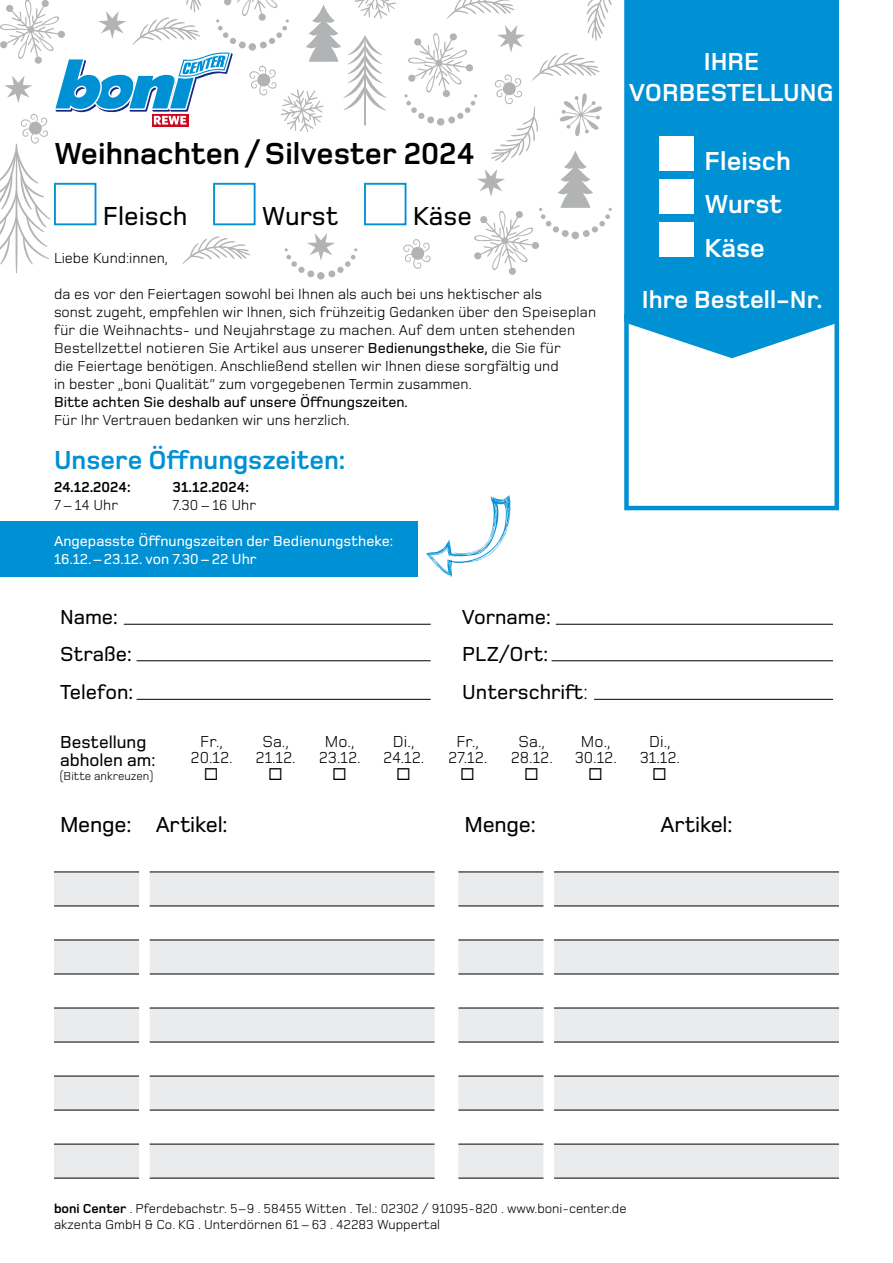
<style>
.page{position:relative;width:893px;height:1263px;background:#fff}
.page>*{position:absolute;margin:0;border:0;box-sizing:border-box;transform-origin:0 0}
.t1{font:700 31.5px "Foundry Monoline";color:#000}
.t2{font:700 27px "Foundry Monoline";color:#0090d4}
.t3{font:500 27px "Foundry Monoline";color:#000}
.t4{font:700 27px/43.3px "Foundry Monoline";color:#fff}
.t5{font:700 25.5px/30.6px "Foundry Monoline";color:#fff;text-align:center}
.t6{font:500 22.5px "Foundry Monoline";letter-spacing:-.01em;color:#000}
.t7{font:500 21px/36.5px "Foundry Monoline";color:#000}
.t8{font:500 18px/18px "Foundry Monoline";color:#000}
.t9{font:16.5px/16.5px "Foundry Monoline";color:#000;text-align:center}
.t10{font:15px/18px "Foundry Monoline";color:#000}
.t11{font:500 15px/18px "Foundry Monoline";color:#fff}
.t12{font:500 15px "Foundry Monoline";color:#000}
.t13{font:700 15px "Foundry Monoline";color:#000}
.t14{font:13.5px/16.2px "Foundry Monoline";color:#000}
.t15{font:12px "Foundry Monoline";color:#000}
.s1{font-weight:500}
.s2{font-weight:400}
.s3{font-weight:700}
</style>
<div class="page">
<svg style="left:403px;top:0;width:209px;height:275px"></svg>
<div style="left:427px;top:116px;width:7px;height:7px;background:#b1b3b4;border-radius:50%"></div>
<div style="left:448px;top:117px;width:7px;height:6px;background:#b1b3b4;border-radius:50%"></div>
<div style="left:437px;top:118px;width:7px;height:8px;background:#b1b3b4;border-radius:50%"></div>
<div style="left:307px;top:270px;width:7px;height:7px;background:#b1b3b4;border-radius:50%"></div>
<div style="left:328px;top:270px;width:7px;height:7px;background:#b1b3b4;border-radius:50%"></div>
<div style="left:317px;top:272px;width:8px;height:8px;background:#b1b3b4;border-radius:50%"></div>
<div style="left:624px;top:0;width:215px;height:358px;background:#0090d4"></div>
<div style="left:624px;top:314px;width:215px;height:196px;border:4px solid #0090d4"></div>
<div style="left:364px;top:183px;width:42px;height:42px;border:2px solid #0090d4"></div>
<svg style="left:0;top:0;width:397px;height:273px"></svg>
<hr style="left:124px;top:624px;width:307px;height:1px;background:#000">
<hr style="left:137px;top:660px;width:294px;height:1px;background:#000">
<hr style="left:137px;top:699px;width:294px;height:1px;background:#000">
<hr style="left:556px;top:624px;width:277px;height:1px;background:#000">
<hr style="left:552px;top:660px;width:281px;height:1px;background:#000">
<hr style="left:594px;top:699px;width:239px;height:1px;background:#000">
<svg style="left:458px;top:871px;width:381px;height:205px"></svg>
<svg style="left:458px;top:872px;width:381px;height:170px;fill:#e9ebed"></svg>
<svg style="left:458px;top:1076px;width:381px;height:102px"></svg>
<hr style="left:458px;top:906px;width:85px;height:1px;background:#000">
<hr style="left:554px;top:906px;width:285px;height:1px;background:#000">
<hr style="left:458px;top:940px;width:85px;height:1px;background:#000">
<hr style="left:554px;top:940px;width:285px;height:1px;background:#000">
<hr style="left:458px;top:974px;width:85px;height:1px;background:#000">
<hr style="left:554px;top:974px;width:285px;height:1px;background:#000">
<hr style="left:458px;top:1008px;width:85px;height:1px;background:#000">
<hr style="left:554px;top:1008px;width:285px;height:1px;background:#000">
<hr style="left:458px;top:1042px;width:85px;height:1px;background:#000">
<hr style="left:554px;top:1042px;width:285px;height:1px;background:#000">
<hr style="left:458px;top:1076px;width:85px;height:1px;background:#000">
<hr style="left:554px;top:1076px;width:285px;height:1px;background:#000">
<hr style="left:458px;top:1110px;width:85px;height:1px;background:#000">
<hr style="left:554px;top:1110px;width:285px;height:1px;background:#000">
<hr style="left:458px;top:1144px;width:85px;height:1px;background:#000">
<hr style="left:554px;top:1144px;width:285px;height:1px;background:#000">
<hr style="left:458px;top:1178px;width:85px;height:1px;background:#000">
<hr style="left:554px;top:1178px;width:285px;height:1px;background:#000">
<hr style="left:458px;top:872px;width:85px;height:1px;background:#000">
<hr style="left:554px;top:872px;width:285px;height:1px;background:#000">
<svg style="left:54px;top:871px;width:381px;height:205px"></svg>
<svg style="left:54px;top:872px;width:381px;height:170px;fill:#e9ebed"></svg>
<svg style="left:54px;top:1076px;width:381px;height:102px"></svg>
<hr style="left:54px;top:906px;width:85px;height:1px;background:#000">
<hr style="left:150px;top:906px;width:285px;height:1px;background:#000">
<hr style="left:54px;top:940px;width:85px;height:1px;background:#000">
<hr style="left:150px;top:940px;width:285px;height:1px;background:#000">
<hr style="left:54px;top:974px;width:85px;height:1px;background:#000">
<hr style="left:150px;top:974px;width:285px;height:1px;background:#000">
<hr style="left:54px;top:1008px;width:85px;height:1px;background:#000">
<hr style="left:150px;top:1008px;width:285px;height:1px;background:#000">
<hr style="left:54px;top:1042px;width:85px;height:1px;background:#000">
<hr style="left:150px;top:1042px;width:285px;height:1px;background:#000">
<hr style="left:54px;top:1076px;width:85px;height:1px;background:#000">
<hr style="left:150px;top:1076px;width:285px;height:1px;background:#000">
<hr style="left:54px;top:1110px;width:85px;height:1px;background:#000">
<hr style="left:150px;top:1110px;width:285px;height:1px;background:#000">
<hr style="left:54px;top:1144px;width:85px;height:1px;background:#000">
<hr style="left:150px;top:1144px;width:285px;height:1px;background:#000">
<hr style="left:54px;top:1178px;width:85px;height:1px;background:#000">
<hr style="left:150px;top:1178px;width:285px;height:1px;background:#000">
<hr style="left:54px;top:872px;width:85px;height:1px;background:#000">
<hr style="left:150px;top:872px;width:285px;height:1px;background:#000">
<div style="left:660px;top:136px;width:34px;height:34px;background:#fff"></div>
<div style="left:660px;top:179px;width:34px;height:34px;background:#fff"></div>
<div style="left:660px;top:223px;width:34px;height:34px;background:#fff"></div>
<div style="left:0;top:521px;width:418px;height:56px;background:#0090d4"></div>
<svg style="left:426px;top:495px;width:84px;height:82px"></svg>
<h1 class="t1" style="left:54px;top:137px;width:422px">Weihnachten/Silvester 2024</h1>
<h2 class="t3" style="left:103px;top:202px;width:86px">Fleisch</h2>
<h2 class="t3" style="left:262px;top:202px;width:78px">Wurst</h2>
<h2 class="t3" style="left:413px;top:202px;width:60px">Käse</h2>
<p class="t10" style="left:54px;top:249px;width:115px">Liebe Kund:innen,</p>
<p class="t10" style="left:54px;top:285px;width:544px">da es vor den Feiertagen sowohl bei Ihnen als auch bei uns hektischer als<br>sonst zugeht, empfehlen wir Ihnen, sich frühzeitig Gedanken über den Speiseplan für die Weihnachts- und Neujahrstage zu machen. Auf dem unten stehenden Bestellzettel notieren Sie Artikel aus unserer <span class="s1">Bedienungstheke,</span> die Sie für<br>die Feiertage benötigen. Anschließend stellen wir Ihnen diese sorgfältig und<br>in bester „boni Qualität“ zum vorgegebenen Termin zusammen.</p>
<p class="t12" style="left:54px;top:394px;width:355px">Bitte achten Sie deshalb auf unsere Öffnungszeiten.</p>
<p class="t10" style="left:54px;top:411px;width:297px">Für Ihr Vertrauen bedanken wir uns herzlich.</p>
<h2 class="t2" style="left:54px;top:446px;width:293px">Unsere Öffnungszeiten:</h2>
<p class="t13" style="left:54px;top:479px;width:78px">24.12.2024:</p>
<p class="t10" style="left:54px;top:496px;width:66px">7 – 14 Uhr</p>
<p class="t13" style="left:173px;top:479px;width:78px">31.12.2024:</p>
<p class="t10" style="left:173px;top:496px;width:85px">7.30 – 16 Uhr</p>
<p class="t11" style="left:54px;top:532px;width:341px">Angepasste Öffnungszeiten der Bedienungstheke:<br>16.12. – 23.12. von 7.30 – 22 Uhr</p>
<h3 class="t7" style="left:60px;top:599px;width:73px">Name:<br>Straße:</h3>
<h3 class="t7" style="left:60px;top:674px;width:75px">Telefon:</h3>
<h3 class="t7" style="left:462px;top:599px;width:90px">Vorname:<br>PLZ/Ort:</h3>
<h3 class="t7" style="left:462px;top:674px;width:127px">Unterschrift<span class="s2">:</span></h3>
<h3 class="t5" style="left:629px;top:47px;width:206px">IHRE<br>VORBESTELLUNG</h3>
<h2 class="t4" style="left:705px;top:140px;width:88px">Fleisch<br>Wurst<br>Käse</h2>
<h3 class="t5" style="left:642px;top:285px;width:182px">Ihre Bestell-Nr.</h3>
<p class="t8" style="left:60px;top:733px;width:97px">Bestellung abholen am:</p>
<p class="t15" style="left:60px;top:770px;width:94px">(Bitte ankreuzen)</p>
<p class="t9" style="left:191px;top:733px;width:44px">Fr.,<br>20.12.</p>
<p class="t9" style="left:256px;top:733px;width:42px">Sa.,<br>21.12.</p>
<p class="t9" style="left:319px;top:733px;width:43px">Mo.,<br>23.12.</p>
<p class="t9" style="left:383px;top:733px;width:43px">Di.,<br>24.12.</p>
<p class="t9" style="left:448px;top:733px;width:41px">Fr.,<br>27.12.</p>
<p class="t9" style="left:511px;top:733px;width:44px">Sa.,<br>28.12.</p>
<p class="t9" style="left:575px;top:733px;width:44px">Mo.,<br>30.12.</p>
<p class="t9" style="left:640px;top:733px;width:42px">Di.,<br>31.12.</p>
<h3 class="t6" style="left:60px;top:812px;width:169px">Menge: Artikel:</h3>
<h3 class="t6" style="left:464px;top:812px;width:73px">Menge:</h3>
<h3 class="t6" style="left:661px;top:812px;width:73px">Artikel:</h3>
<p class="t14" style="left:54px;top:1200px;width:574px"><span class="s3">boni Center</span> . Pferdebachstr. 5–9 . 58455 Witten . Tel.: 02302 / 91095-820 . www.boni-center.de akzenta GmbH &amp; Co. KG . Unterdörnen 61 – 63 . 42283 Wuppertal</p>
</div>
